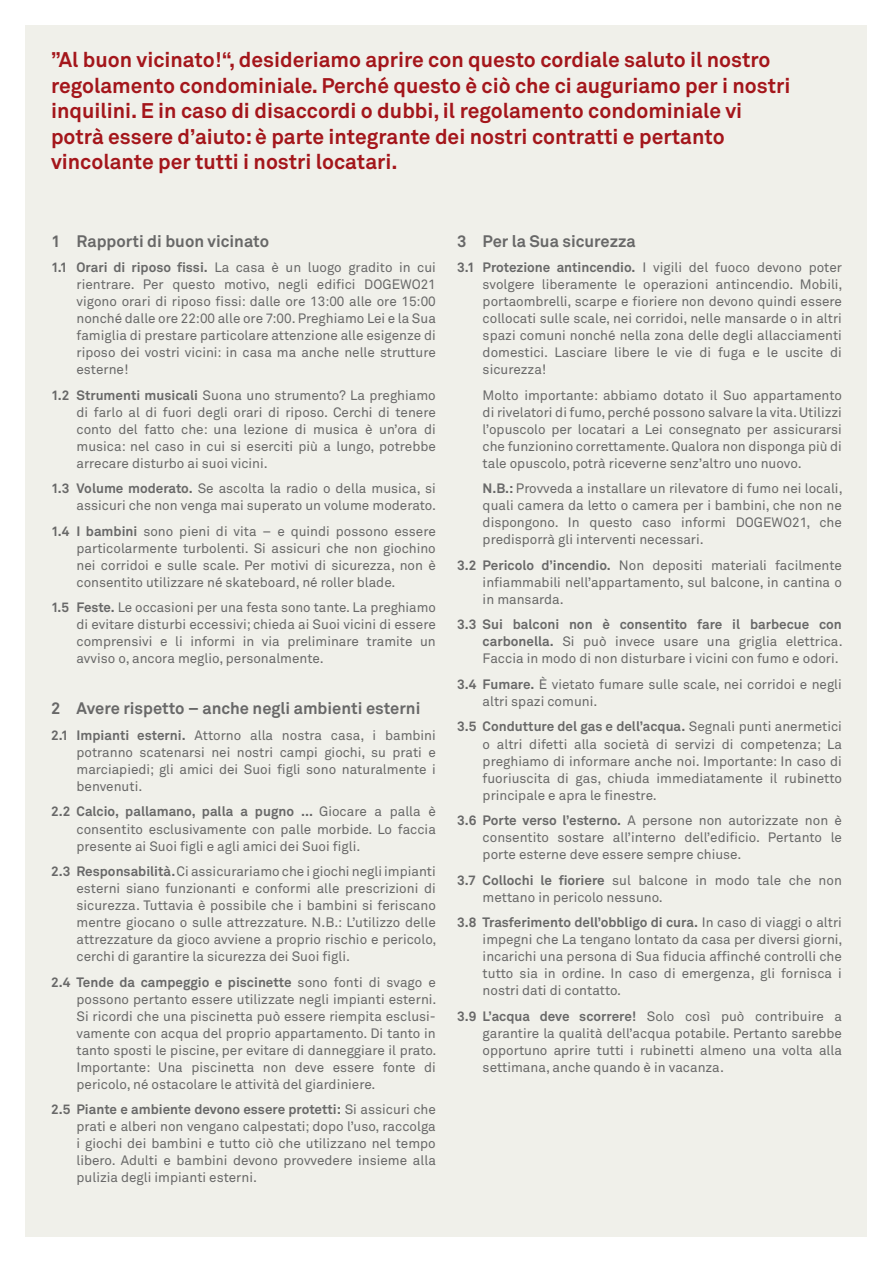
<style>
.page{position:relative;width:893px;height:1263px;background:#fff}
.page>*{position:absolute;margin:0;border:0;box-sizing:border-box;transform-origin:0 0}
.t1{font:700 21px/25.5px "Akkurat Pro";color:#a4161b}
.t2{font:700 16.5px "Akkurat Pro";color:#686868}
.t3{font:13.5px/17px "Akkurat Pro";color:#686868;text-align:justify}
.s1{font-weight:700}
</style>
<div class="page">
<div style="left:26px;top:26px;width:841px;height:1211px;background:#f0f0ea"></div>
<p class="t1" style="left:51px;top:48px;width:741px">”Al buon vicinato!“, desideriamo aprire con questo cordiale saluto il nostro regolamento condominiale. Perché questo è ciò che ci auguriamo per i nostri inquilini. E in caso di disaccordi o dubbi, il regolamento condominiale vi potrà essere d’aiuto: è parte integrante dei nostri contratti e pertanto vincolante per tutti i nostri locatari.</p>
<p class="t2" style="left:51px;top:231px;width:220px">1 Rapporti di buon vicinato</p>
<p class="t3" style="left:77px;top:259px;width:361px;text-indent:-26px"><span class="s1">1.1 Orari di riposo fissi.</span> La casa è un luogo gradito in cui rientrare. Per questo motivo, negli edifici DOGEWO21 vigono orari di riposo fissi: dalle ore 13:00 alle ore 15:00 nonché dalle ore 22:00 alle ore 7:00. Preghiamo Lei e la Sua famiglia di prestare particolare attenzione alle esigenze di riposo dei vostri vicini: in casa ma anche nelle strutture esterne!</p>
<p class="t3" style="left:77px;top:387px;width:361px;text-indent:-26px"><span class="s1">1.2 Strumenti musicali</span> Suona uno strumento? La preghiamo di farlo al di fuori degli orari di riposo. Cerchi di tenere conto del fatto che: una lezione di musica è un’ora di musica: nel caso in cui si eserciti più a lungo, potrebbe arrecare disturbo ai suoi vicini.</p>
<p class="t3" style="left:51px;top:480px;width:387px;text-align:right"><span class="s1">1.3 Volume moderato.</span> Se ascolta la radio o della musica, si assicuri che non venga mai superato un volume moderato.</p>
<p class="t3" style="left:77px;top:523px;width:361px;text-indent:-26px"><span class="s1">1.4 I bambini</span> sono pieni di vita – e quindi possono essere particolarmente turbolenti. Si assicuri che non giochino nei corridoi e sulle scale. Per motivi di sicurezza, non è consentito utilizzare né skateboard, né roller blade.</p>
<p class="t3" style="left:77px;top:599px;width:361px;text-indent:-26px"><span class="s1">1.5 Feste.</span> Le occasioni per una festa sono tante. La preghiamo di evitare disturbi eccessivi; chieda ai Suoi vicini di essere comprensivi e li informi in via preliminare tramite un avviso o, ancora meglio, personalmente.</p>
<p class="t2" style="left:51px;top:698px;width:371px">2 Avere rispetto – anche negli ambienti esterni</p>
<p class="t3" style="left:77px;top:727px;width:361px;text-indent:-26px"><span class="s1">2.1 Impianti esterni.</span> Attorno alla nostra casa, i bambini potranno scatenarsi nei nostri campi giochi, su prati e marciapiedi; gli amici dei Suoi figli sono naturalmente i benvenuti.</p>
<p class="t3" style="left:77px;top:804px;width:361px;text-indent:-26px"><span class="s1">2.2 Calcio, pallamano, palla a pugno ...</span> Giocare a palla è consentito esclusivamente con palle morbide. Lo faccia presente ai Suoi figli e agli amici dei Suoi figli.</p>
<p class="t3" style="left:77px;top:863px;width:361px;text-indent:-26px"><span class="s1">2.3 Responsabilità.</span> Ci assicurariamo che i giochi negli impianti esterni siano funzionanti e conformi alle prescrizioni di sicurezza. Tuttavia è possibile che i bambini si feriscano mentre giocano o sulle attrezzature. N.B.: L’utilizzo delle attrezzature da gioco avviene a proprio rischio e pericolo, cerchi di garantire la sicurezza dei Suoi figli.</p>
<p class="t3" style="left:77px;top:974px;width:362px;text-indent:-26px"><span class="s1">2.4 Tende da campeggio e piscinette</span> sono fonti di svago e possono pertanto essere utilizzate negli impianti esterni.<br>Si ricordi che una piscinetta può essere riempita esclusi&shy;vamente con acqua del proprio appartamento. Di tanto in tanto sposti le piscine, per evitare di danneggiare il prato.<br>Importante: Una piscinetta non deve essere fonte di pericolo, né ostacolare le attività del giardiniere.</p>
<p class="t3" style="left:77px;top:1101px;width:361px;text-indent:-26px"><span class="s1">2.5 Piante e ambiente devono essere protetti:</span> Si assicuri che prati e alberi non vengano calpestati; dopo l’uso, raccolga i giochi dei bambini e tutto ciò che utilizzano nel tempo libero. Adulti e bambini devono provvedere insieme alla pulizia degli impianti esterni.</p>
<p class="t2" style="left:457px;top:231px;width:180px">3 Per la Sua sicurezza</p>
<p class="t3" style="left:483px;top:259px;width:361px;text-indent:-26px"><span class="s1">3.1 Protezione antincendio.</span> I vigili del fuoco devono poter svolgere liberamente le operazioni antincendio. Mobili, portaombrelli, scarpe e fioriere non devono quindi essere collocati sulle scale, nei corridoi, nelle mansarde o in altri spazi comuni nonché nella zona delle degli allacciamenti domestici. Lasciare libere le vie di fuga e le uscite di sicurezza!</p>
<p class="t3" style="left:483px;top:387px;width:361px">Molto importante: abbiamo dotato il Suo appartamento di rivelatori di fumo, perché possono salvare la vita. Utilizzi l’opuscolo per locatari a Lei consegnato per assicurarsi che funzionino correttamente. Qualora non disponga più di tale opuscolo, potrà riceverne senz’altro uno nuovo.</p>
<p class="t3" style="left:483px;top:480px;width:361px"><span class="s1">N.B.:</span> Provveda a installare un rilevatore di fumo nei locali, quali camera da letto o camera per i bambini, che non ne dispongono. In questo caso informi DOGEWO21, che predisporrà gli interventi necessari.</p>
<p class="t3" style="left:483px;top:557px;width:361px;text-indent:-26px"><span class="s1">3.2 Pericolo d’incendio.</span> Non depositi materiali facilmente infiammabili nell’appartamento, sul balcone, in cantina o in mansarda.</p>
<p class="t3" style="left:483px;top:617px;width:361px;text-indent:-26px"><span class="s1">3.3 Sui balconi non è consentito fare il barbecue con carbonella.</span> Si può invece usare una griglia elettrica.<br>Faccia in modo di non disturbare i vicini con fumo e odori.</p>
<p class="t3" style="left:483px;top:676px;width:361px;text-indent:-26px"><span class="s1">3.4 Fumare.</span> È vietato fumare sulle scale, nei corridoi e negli altri spazi comuni.</p>
<p class="t3" style="left:483px;top:719px;width:361px;text-indent:-26px"><span class="s1">3.5 Condutture del gas e dell’acqua.</span> Segnali punti anermetici o altri difetti alla società di servizi di competenza; La preghiamo di informare anche noi. Importante: In caso di fuoriuscita di gas, chiuda immediatamente il rubinetto principale e apra le finestre.</p>
<p class="t3" style="left:483px;top:812px;width:361px;text-indent:-26px"><span class="s1">3.6 Porte verso l’esterno.</span> A persone non autorizzate non è consentito sostare all’interno dell’edificio. Pertanto le porte esterne deve essere sempre chiuse.</p>
<p class="t3" style="left:483px;top:872px;width:361px;text-indent:-26px"><span class="s1">3.7 Collochi le fioriere</span> sul balcone in modo tale che non mettano in pericolo nessuno.</p>
<p class="t3" style="left:483px;top:914px;width:361px;text-indent:-26px"><span class="s1">3.8 Trasferimento dell’obbligo di cura.</span> In caso di viaggi o altri impegni che La tengano lontato da casa per diversi giorni, incarichi una persona di Sua fiducia affinché controlli che tutto sia in ordine. In caso di emergenza, gli fornisca i nostri dati di contatto.</p>
<p class="t3" style="left:483px;top:1008px;width:361px;text-indent:-26px"><span class="s1">3.9 L’acqua deve scorrere!</span> Solo così può contribuire a garantire la qualità dell’acqua potabile. Pertanto sarebbe opportuno aprire tutti i rubinetti almeno una volta alla settimana, anche quando è in vacanza.</p>
</div>
